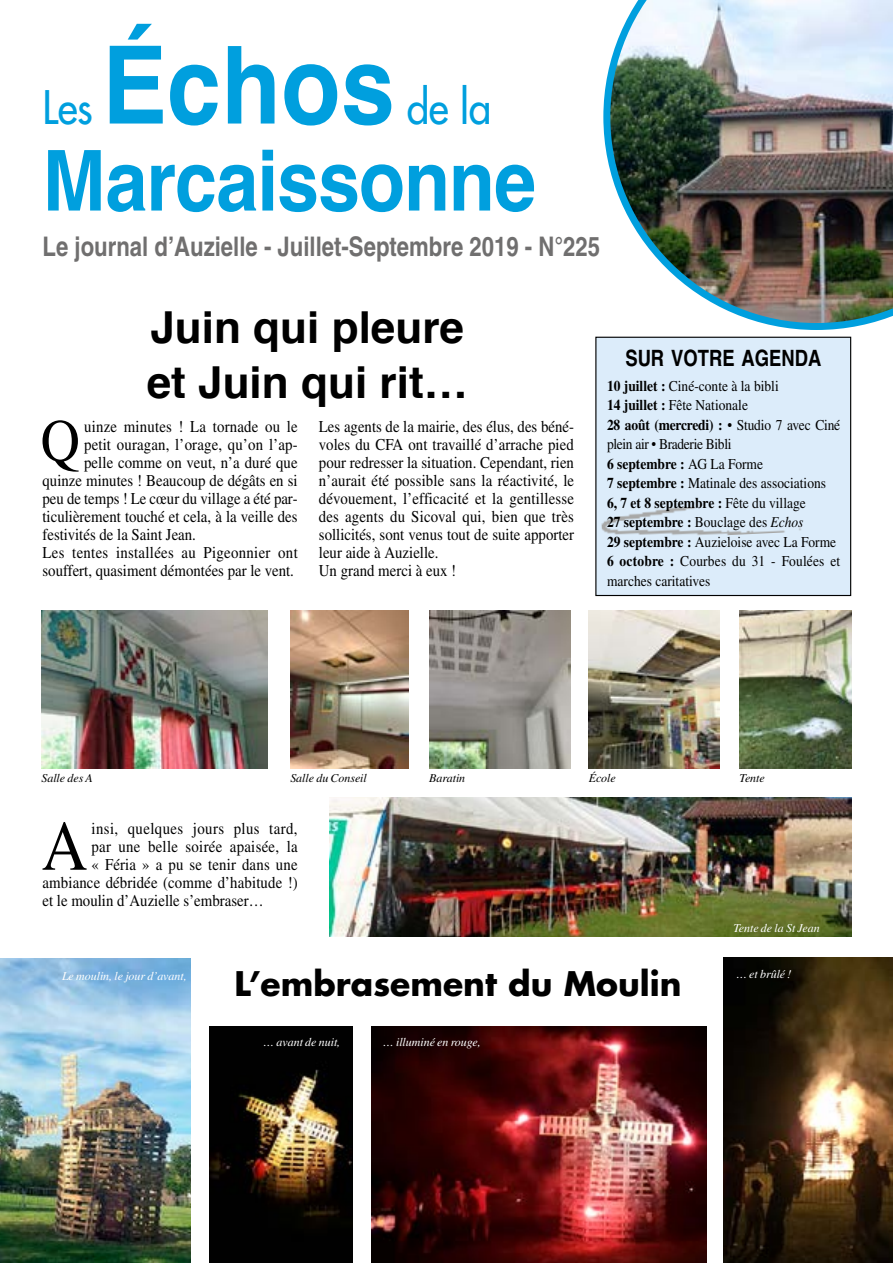
<style>
.page{position:relative;width:893px;height:1263px;background:#fff}
.page>*{position:absolute;margin:0;border:0;box-sizing:border-box;transform-origin:0 0}
.t1{font:700 108px "Helvetica";letter-spacing:.005em;color:#009fde;scale:.9 1}
.t2{font:700 84px "Helvetica";letter-spacing:-.015em;color:#009fde;scale:.9 1}
.t3{font:70.95px "Times";color:#000;scale:.9 1}
.t4{font:60.15px "Times";color:#000;scale:.9 1}
.t5{font:45px "Futura";letter-spacing:-.01em;color:#009fde;scale:.9 1}
.t6{font:700 44.1px/54.6px "Helvetica";color:#000}
.t7{font:700 33px "Futura";color:#000}
.t8{font:700 condensed 27px "Helvetica";color:#706f6f}
.t9{font:700 condensed 22.5px "Helvetica";color:#000}
.t10{font:16.5px/18px "Times";color:#000;scale:.9 1}
.t11{font:16.5px "Times";letter-spacing:.02em;color:#000;scale:.9 1}
.t12{font:16.5px "Times";letter-spacing:.025em;color:#000;scale:.9 1}
.t13{font:15px/19.5px "Times";color:#000;scale:.9 1}
.t14{font:italic 12px "Times";letter-spacing:-.005em;color:#fff}
.t15{font:italic 12px "Times";letter-spacing:-.005em;color:#000}
.s1{font-weight:700}
.s2{font-style:italic}
</style>
<div class="page">
<div style="left:596px;top:337px;width:255px;height:258px;background:#dcecfa"></div>
<div style="left:595px;top:337px;width:256px;height:259px;border:1px solid #000"></div>
<img style="left:601px;top:506px;width:200px;height:29px">
<img style="left:603px;top:0;width:290px;height:330px">
<img style="left:0;top:959px;width:190px;height:304px">
<img style="left:371px;top:1027px;width:335px;height:236px">
<img style="left:210px;top:1027px;width:143px;height:236px">
<img style="left:723px;top:958px;width:170px;height:305px">
<img style="left:330px;top:797px;width:521px;height:140px">
<img style="left:41px;top:610px;width:227px;height:158px">
<img style="left:290px;top:610px;width:119px;height:158px">
<img style="left:429px;top:610px;width:142px;height:158px">
<img style="left:589px;top:610px;width:130px;height:158px">
<img style="left:739px;top:610px;width:112px;height:158px">
<h1 class="t1" style="left:102px;top:-2px;width:327px">Échos</h1>
<h3 class="t5" style="left:407px;top:78px;width:95px">de la</h3>
<h2 class="t2" style="left:43px;top:113px;width:550px">Marcaissonne</h2>
<h3 class="t8" style="left:43px;top:230px;width:559px">Le journal d’Auzielle - Juillet-Septembre 2019 - N°225</h3>
<h3 class="t5" style="left:43px;top:78px;width:57px">Les</h3>
<h3 class="t6" style="left:147px;top:301px;width:323px">Juin qui pleure et Juin qui rit…</h3>
<h3 class="t4" style="left:41px;top:407px;width:45px">Q</h3>
<p class="t10" style="left:84px;top:417px;width:239px">uinze minutes ! La tornade ou le</p>
<p class="t10" style="left:84px;top:435px;width:239px">petit ouragan, l’orage, qu’on l’ap-</p>
<p class="t10" style="left:84px;top:453px;width:239px">pelle comme on veut, n’a duré que</p>
<p class="t10" style="left:43px;top:471px;width:285px">quinze minutes ! Beaucoup de dégâts en si</p>
<p class="t10" style="left:43px;top:489px;width:285px">peu de temps ! Le cœur du village a été par-</p>
<p class="t10" style="left:43px;top:507px;width:285px">ticulièrement touché et cela, à la veille des</p>
<p class="t10" style="left:43px;top:525px;width:172px">festivités de la Saint Jean.</p>
<p class="t11" style="left:43px;top:543px;width:285px">Les tentes installées au Pigeonnier ont</p>
<p class="t10" style="left:43px;top:561px;width:281px">souffert, quasiment démontées par le vent.</p>
<p class="t10" style="left:319px;top:417px;width:285px">Les agents de la mairie, des élus, des béné&shy;voles du CFA ont travaillé d’arrache pied pour redresser la situation. Cependant, rien n’aurait été possible sans la réactivité, le dévouement, l’efficacité et la gentillesse des agents du Sicoval qui, bien que très sollicités, sont venus tout de suite apporter leur aide à Auzielle.<br>Un grand merci à eux !</p>
<h3 class="t9" style="left:625px;top:345px;width:198px">SUR VOTRE AGENDA</h3>
<p class="t13" style="left:607px;top:376px;width:261px"><span class="s1">10 juillet :</span> Ciné-conte à la bibli<br><span class="s1">14 juillet :</span> Fête Nationale<br><span class="s1">28 août (mercredi) :</span> • Studio 7 avec Ciné plein air • Braderie Bibli<br><span class="s1">6 septembre :</span> AG La Forme<br><span class="s1">7 septembre :</span> Matinale des associations<br><span class="s1">6, 7 et 8 septembre :</span> Fête du village<br><span class="s1">27 septembre :</span> Bouclage des <span class="s2">Echos<br></span><span class="s1">29 septembre :</span> Auzieloise avec La Forme<br><span class="s1">6 octobre :</span> Courbes du 31 - Foulées et marches caritatives</p>
<p class="t15" style="left:41px;top:771px;width:53px">Salle des A</p>
<p class="t15" style="left:290px;top:771px;width:78px">Salle du Conseil</p>
<h3 class="t3" style="left:42px;top:806px;width:53px">A</h3>
<p class="t12" style="left:91px;top:819px;width:231px">insi, quelques jours plus tard,</p>
<p class="t11" style="left:91px;top:837px;width:231px">par une belle soirée apaisée, la</p>
<p class="t10" style="left:91px;top:855px;width:231px">« Féria » a pu se tenir dans une</p>
<p class="t10" style="left:43px;top:873px;width:285px">ambiance débridée (comme d’habitude !)</p>
<p class="t10" style="left:43px;top:891px;width:247px">et le moulin d’Auzielle s’embraser…</p>
<p class="t15" style="left:429px;top:771px;width:38px">Baratin</p>
<p class="t15" style="left:589px;top:771px;width:29px">École</p>
<p class="t15" style="left:739px;top:771px;width:27px">Tente</p>
<p class="t14" style="left:733px;top:921px;width:88px">Tente de la St Jean</p>
<h3 class="t7" style="left:234px;top:961px;width:449px">L’embrasement du Moulin</h3>
<p class="t14" style="left:62px;top:969px;width:126px">Le moulin, le jour d’avant,</p>
<p class="t14" style="left:736px;top:967px;width:57px">… et brûlé !</p>
<p class="t14" style="left:264px;top:1035px;width:78px">… avant de nuit,</p>
<p class="t14" style="left:383px;top:1035px;width:99px">… illuminé en rouge,</p>
</div>
